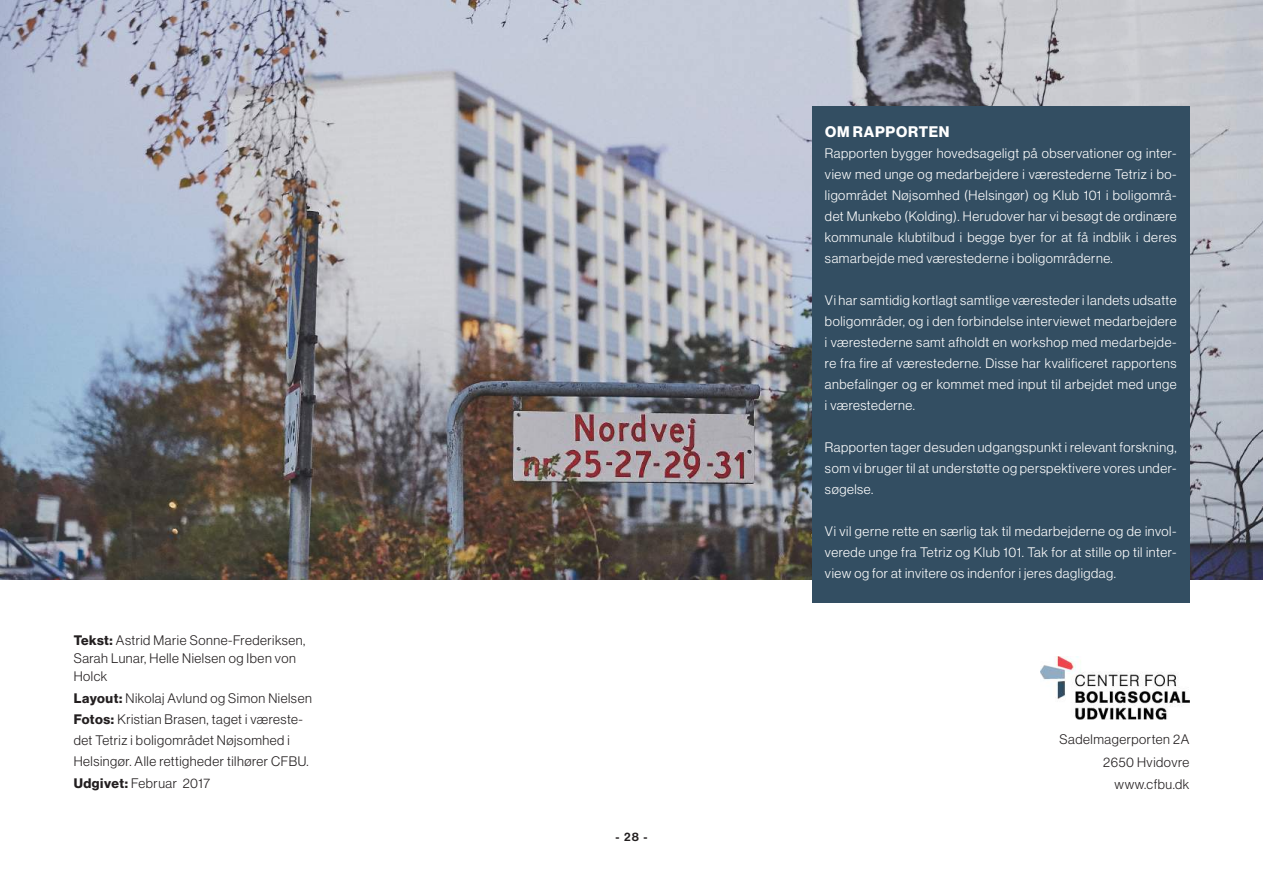
<style>
.page{position:relative;width:1263px;height:893px;background:#fff}
.page>*{position:absolute;margin:0;border:0;box-sizing:border-box;transform-origin:0 0}
.t1{font:700 15px "Haas Grot Disp 75";letter-spacing:.045em;color:#fff}
.t2{font:300 13.5px/21px "Haas Grot Disp 45";letter-spacing:.04em;color:#fff;text-align:justify}
.t3{font:300 13.5px/21px "Haas Grot Disp 45";letter-spacing:.04em;color:#231f20}
.t4{font:500 12px "Haas Grot Disp 65";color:#231f20}
.s1{font-family:"Haas Grot Disp 75";font-weight:700}
</style>
<div class="page">
<img style="left:1040px;top:656px;width:149px;height:63px">
<img style="left:0;top:0;width:1263px;height:580px">
<div style="left:812px;top:106px;width:377px;height:497px;background:#334e62"></div>
<p class="t3" style="left:74px;top:631px;width:233px;line-height:18px"><span class="s1">Tekst:</span> Astrid Marie Sonne-Frederiksen,<br>Sarah Lunar, Helle Nielsen og Iben von<br>Holck</p>
<p class="t3" style="left:74px;top:688px;width:240px"><span class="s1">Layout:</span> Nikolaj Avlund og Simon Nielsen <span class="s1">Fotos:</span> Kristian Brasen, taget i væreste&shy;det Tetriz i boligområdet Nøjsomhed i Helsingør. Alle rettigheder tilhører CFBU.</p>
<p class="t3" style="left:74px;top:773px;width:138px"><span class="s1">Udgivet:</span> Februar 2017</p>
<p class="t4" style="left:615px;top:829px;width:33px">- 28 -</p>
<p class="t1" style="left:825px;top:123px;width:126px">OM RAPPORTEN</p>
<p class="t2" style="left:825px;top:143px;width:353px">Rapporten bygger hovedsageligt på observationer og inter&shy;view med unge og medarbejdere i værestederne Tetriz i bo&shy;ligområdet Nøjsomhed (Helsingør) og Klub 101 i boligområ&shy;det Munkebo (Kolding). Herudover har vi besøgt de ordinære kommunale klubtilbud i begge byer for at få indblik i deres samarbejde med værestederne i boligområderne.</p>
<p class="t2" style="left:825px;top:290px;width:353px">Vi har samtidig kortlagt samtlige væresteder i landets udsatte boligområder, og i den forbindelse interviewet medarbejdere i værestederne samt afholdt en workshop med medarbejde&shy;re fra fire af værestederne. Disse har kvalificeret rapportens anbefalinger og er kommet med input til arbejdet med unge i værestederne.</p>
<p class="t2" style="left:825px;top:437px;width:353px">Rapporten tager desuden udgangspunkt i relevant forskning, som vi bruger til at understøtte og perspektivere vores under&shy;søgelse.</p>
<p class="t2" style="left:825px;top:521px;width:353px">Vi vil gerne rette en særlig tak til medarbejderne og de invol&shy;verede unge fra Tetriz og Klub 101. Tak for at stille op til inter&shy;view og for at invitere os indenfor i jeres dagligdag.</p>
<p class="t3" style="left:1059px;top:728px;width:131px;line-height:22.2px;text-align:right">Sadelmagerporten 2A<br>2650 Hvidovre www.cfbu.dk</p>
</div>
